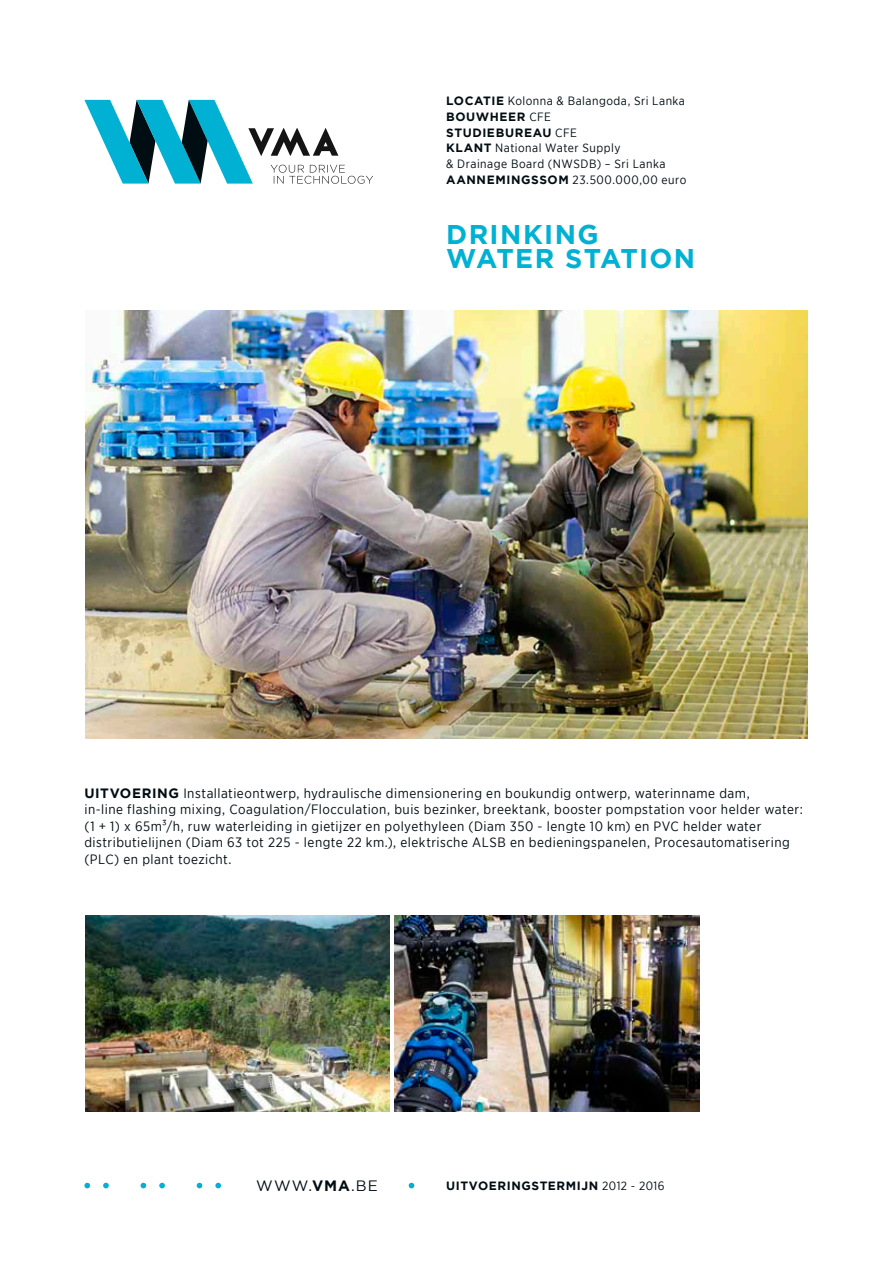
<style>
.page{position:relative;width:893px;height:1263px;background:#fff}
.page>*{position:absolute;margin:0;border:0;box-sizing:border-box;transform-origin:0 0}
.t1{font:700 27px/24px "Gotham";letter-spacing:.05em;color:#00b1d3}
.t2{font:15px "Gotham";color:#000d13}
.t3{font:13.5px/16.5px "Gotham Narrow";letter-spacing:.035em;color:#000d13}
.t4{font:12px/15.8px "Gotham Narrow";letter-spacing:.04em;color:#000d13}
.t5{font:700 12px/15.8px "Gotham";letter-spacing:.05em;color:#000d13}
.s1{font-family:"Gotham";font-weight:700}
.s2{font-family:"Gotham Narrow";font-weight:400}
.s3{font-weight:700}
</style>
<div class="page">
<svg style="left:84px;top:100px;width:289px;height:84px"></svg>
<svg style="left:84px;top:1183px;width:6px;height:5px"></svg>
<svg style="left:103px;top:1183px;width:6px;height:5px"></svg>
<svg style="left:141px;top:1183px;width:5px;height:5px"></svg>
<svg style="left:159px;top:1183px;width:6px;height:5px"></svg>
<svg style="left:197px;top:1183px;width:5px;height:5px"></svg>
<svg style="left:215px;top:1183px;width:6px;height:5px"></svg>
<svg style="left:409px;top:1183px;width:5px;height:5px"></svg>
<img style="left:85px;top:310px;width:723px;height:428px">
<img style="left:86px;top:916px;width:303px;height:195px">
<img style="left:394px;top:916px;width:306px;height:195px">
<p class="t4" style="left:446px;top:93px;width:240px"><span class="s1">LOCATIE</span> Kolonna &amp; Balangoda, Sri Lanka</p>
<p class="t5" style="left:446px;top:109px;width:132px">BOUWHEER <span class="s2">CFE<br></span>STUDIEBUREAU <span class="s2">CFE</span></p>
<p class="t4" style="left:446px;top:140px;width:242px"><span class="s1">KLANT</span> National Water Supply<br>&amp; Drainage Board (NWSDB) – Sri Lanka<br><span class="s1">AANNEMINGSSOM</span> 23.500.000,00 euro</p>
<h1 class="t1" style="left:446px;top:222px;width:251px">DRINKING<br>WATER STATION</h1>
<p class="t3" style="left:84px;top:784px;width:720px"><span class="s1">UITVOERING</span> Installatieontwerp, hydraulische dimensionering en boukundig ontwerp, waterinname dam,<br>in-line flashing mixing, Coagulation/Flocculation, buis bezinker, breektank, booster pompstation voor helder water: (1 + 1) x 65m³/h, ruw waterleiding in gietijzer en polyethyleen (Diam 350 - lengte 10 km) en PVC helder water distributielijnen (Diam 63 tot 225 - lengte 22 km.), elektrische ALSB en bedieningspanelen, Procesautomatisering (PLC) en plant toezicht.</p>
<p class="t2" style="left:256px;top:1176px;width:123px">WWW.<span class="s3">VMA</span>.BE</p>
<p class="t5" style="left:446px;top:1177px;width:220px">UITVOERINGSTERMIJN <span class="s2">2012 - 2016</span></p>
</div>
